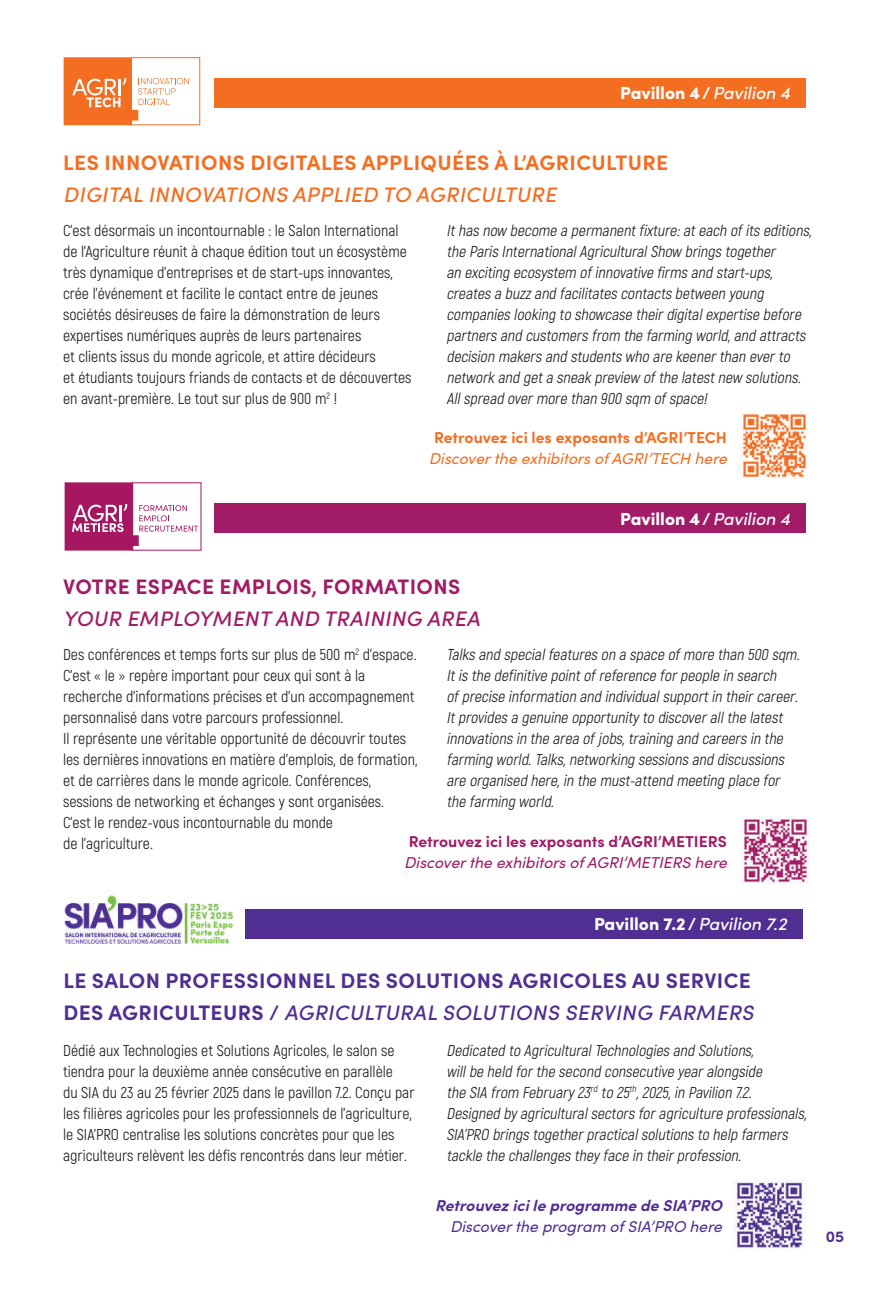
<style>
.page{position:relative;width:869px;height:1300px;background:#fff}
.page>*{position:absolute;margin:0;border:0;box-sizing:border-box;transform-origin:0 0}
.t1{font:700 21px/31.5px "Sofia Pro";letter-spacing:.02em;color:#502e92}
.t2{font:700 21px "Sofia Pro";letter-spacing:.02em;color:#f36e21}
.t3{font:italic 500 21px "Sofia Pro";color:#f36e21}
.t4{font:700 21px "Sofia Pro";letter-spacing:.02em;color:#a11b67}
.t5{font:italic 500 21px "Sofia Pro";color:#a11b67}
.t6{font:900 17.5px "Sofia Pro";color:#fff}
.t7{font:15.75px/21px "Akrobat";color:#231f20}
.t8{font:italic 15.75px/21px "Akrobat";color:#231f20}
.t9{font:italic 15.75px "Sofia Pro";color:#a11b67}
.t10{font:700 15.75px "Sofia Pro";color:#a11b67}
.t11{font:italic 15.75px "Sofia Pro";color:#f36e21}
.t12{font:700 15.75px "Sofia Pro";color:#f36e21}
.t13{font:italic 700 15.75px "Sofia Pro";color:#502e92}
.t14{font:italic 15.75px "Sofia Pro";color:#502e92}
.t15{font:700 15.75px "Sofia Pro";color:#502e92}
.s1{font-weight:500;font-style:italic}
</style>
<div class="page">
<div style="left:131px;top:57px;width:69px;height:68px;border:1px solid #f36e21"></div>
<svg style="left:64px;top:57px;width:125px;height:68px"></svg>
<div style="left:215px;top:78px;width:590px;height:29px;background:#f36e21"></div>
<div style="left:245px;top:909px;width:556px;height:29px;background:#502e92"></div>
<img style="left:740px;top:412px;width:68px;height:67px">
<img style="left:733px;top:1179px;width:72px;height:71px">
<svg style="left:65px;top:482px;width:133px;height:68px"></svg>
<div style="left:215px;top:504px;width:590px;height:29px;background:#a11b67"></div>
<img style="left:741px;top:817px;width:67px;height:67px">
<img style="left:64px;top:895px;width:170px;height:49px">
<p class="t6" style="left:620px;top:79px;width:175px">Pavillon 4/<span class="s1">Pavilion 4</span></p>
<h1 class="t2" style="left:63px;top:146px;width:606px">LES INNOVATIONS DIGITALES APPLIQUÉES À L’AGRICULTURE</h1>
<h1 class="t3" style="left:63px;top:179px;width:499px">DIGITALINNOVATIONS APPLIED TO AGRICULTURE</h1>
<p class="t7" style="left:63px;top:220px;width:350px">C’est désormais un incontournable : le Salon International de l’Agriculture réunit à chaque édition tout un écosystème très dynamique d’entreprises et de start-ups innovantes, crée l’événement et facilite le contact entre de jeunes sociétés désireuses de faire la démonstration de leurs expertises numériques auprès de leurs partenaires<br>et clients issus du monde agricole, et attire décideurs<br>et étudiants toujours friands de contacts et de découvertes en avant-première. Le tout sur plus de 900 m<sup>2</sup> !</p>
<p class="t8" style="left:446px;top:220px;width:369px">Ithas now become a permanentfixture:ateach ofits editions, the Paris InternationalAgriculturalShow brings together<br>an exciting ecosystem ofinnovative firms and start-ups, creates a buzzand facilitates contacts between young companies looking to showcase theirdigitalexpertise before partners and customers from the farming world,and attracts decision makers and students who are keenerthan everto network and geta sneak preview ofthe latestnew solutions.<br>Allspread overmore than 900 sqm ofspace!</p>
<p class="t12" style="left:434px;top:425px;width:294px">Retrouvez ici les exposants d’AGRI’TECH</p>
<p class="t11" style="left:428px;top:447px;width:304px">Discoverthe exhibitorsofAGRI’TECH here</p>
<p class="t6" style="left:620px;top:505px;width:175px">Pavillon 4/<span class="s1">Pavilion 4</span></p>
<h1 class="t4" style="left:63px;top:571px;width:398px">VOTRE ESPACE EMPLOIS, FORMATIONS</h1>
<h1 class="t5" style="left:63px;top:603px;width:423px">YOUR EMPLOYMENT AND TRAINING AREA</h1>
<p class="t7" style="left:63px;top:644px;width:355px">Des conférences et temps forts sur plus de 500 m<sup>2</sup> d’espace.<br>C’est « le » repère important pour ceux qui sont à la recherche d’informations précises et d’un accompagnement personnalisé dans votre parcours professionnel.<br>Il représente une véritable opportunité de découvrir toutes les dernières innovations en matière d’emplois, de formation, et de carrières dans le monde agricole. Conférences, sessions de networking et échanges y sont organisées.<br>C’est le rendez-vous incontournable du monde<br>de l’agriculture.</p>
<p class="t8" style="left:446px;top:644px;width:358px">Talks and specialfeatures on a space ofmore than 500 sqm.<br>Itis the definitive pointofreference forpeople in search ofprecise information and individualsupportin theircareer.<br>Itprovides a genuine opportunityto discoverallthe latest innovations in the area ofjobs,training and careers in the farming world.Talks,networking sessions and discussions are organised here,in the must-attend meeting place for the farming world.</p>
<p class="t10" style="left:408px;top:829px;width:320px">Retrouvez ici les exposants d’AGRI’METIERS</p>
<p class="t9" style="left:404px;top:850px;width:329px">Discoverthe exhibitorsofAGRI’METIERS here</p>
<p class="t6" style="left:594px;top:910px;width:198px">Pavillon 7.2 / <span class="s1">Pavilion 7.2</span></p>
<h1 class="t1" style="left:63px;top:963px;width:696px">LE SALON PROFESSIONNEL DES SOLUTIONS AGRICOLES AU SERVICE<br>D E S AG R I C U LT E U R S / <span class="s1">AGRICULTURALSOLUTIONS SERVING FARMERS</span></h1>
<p class="t7" style="left:63px;top:1039px;width:353px">Dédié aux Technologies et Solutions Agricoles, le salon se tiendra pour la deuxième année consécutive en parallèle<br>du SIA du 23 au 25 février 2025 dans le pavillon 7.2. Conçu par les filières agricoles pour les professionnels de l’agriculture, le SIA’PRO centralise les solutions concrètes pour que les agriculteurs relèvent les défis rencontrés dans leur métier.</p>
<p class="t8" style="left:446px;top:1039px;width:364px">Dedicated to AgriculturalTechnologies and Solutions,<br>willbe held forthe second consecutive yearalongside<br>the SIA from February23<sup>rd</sup> to 25<sup>th</sup>,2025,in Pavilion 7.2.<br>Designed byagriculturalsectors foragriculture professionals, SIA’PRO brings togetherpracticalsolutions to help farmers tackle the challenges theyface in theirprofession.</p>
<p class="t13" style="left:435px;top:1193px;width:293px">Retrouvezicile programme de SIA’PRO</p>
<p class="t14" style="left:450px;top:1215px;width:278px">Discoverthe program ofSIA’PRO here</p>
<p class="t15" style="left:825px;top:1224px;width:20px">05</p>
</div>
